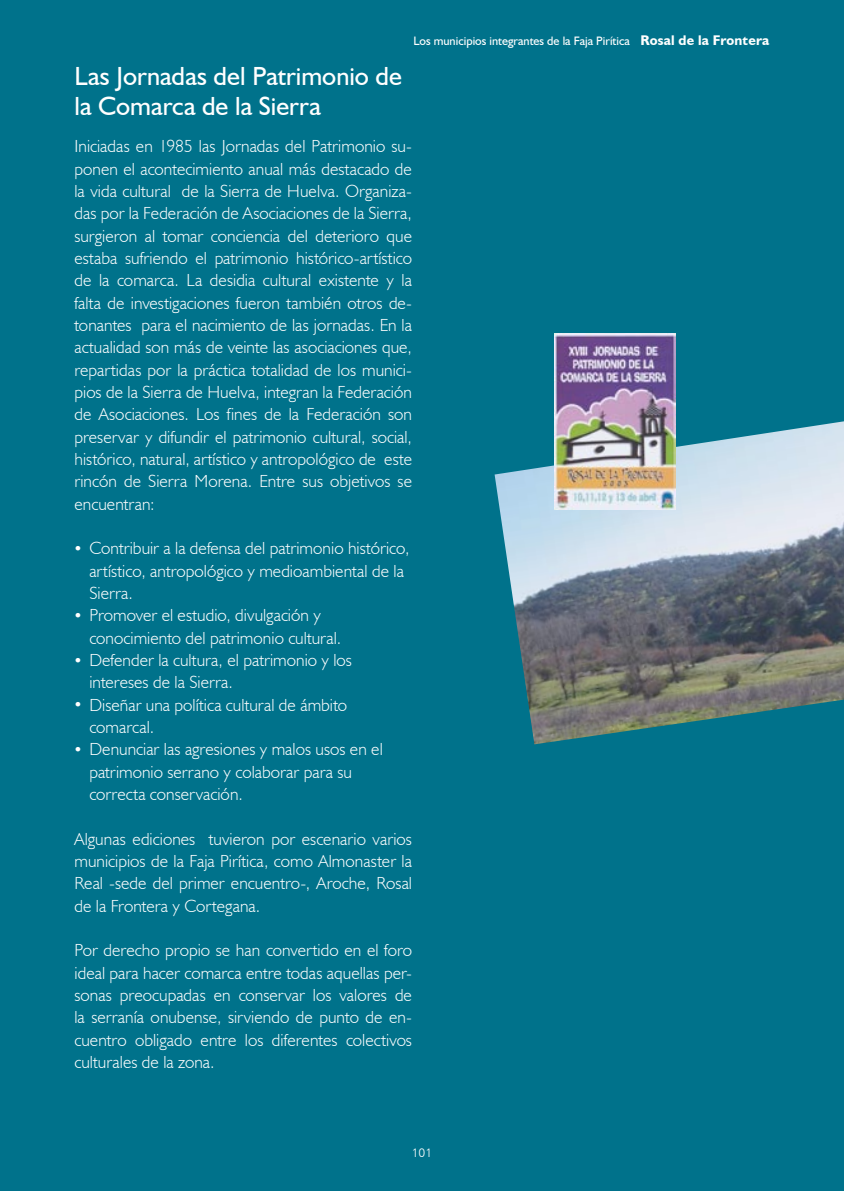
<style>
.page{position:relative;width:844px;height:1191px;background:#fff}
.page>*{position:absolute;margin:0;border:0;box-sizing:border-box;transform-origin:0 0}
.t1{font:26.25px/29.8px "Humanist 521 BT";color:#fff}
.t2{font:300 17.5px/22.4px "Humanist 521 BT";letter-spacing:.005em;color:#fff;text-align:justify}
.t3{font:12.25px "Humanist 521 BT";color:#fff}
.t4{font:12.25px "Humanist 777 BT Light B";color:#fff}
.s1{font-weight:700;font-size:14px}
.s2{font-weight:700;font-size:26.25px}
</style>
<div class="page">
<div style="left:0;top:0;width:843px;height:1191px;background:#00728b"></div>
<img style="left:494px;top:420px;width:349px;height:324px">
<img style="left:555px;top:334px;width:120px;height:175px">
<p class="t3" style="left:413px;top:33px;width:357px">Los municipios integrantes de la Faja Pirítica <span class="s1">Rosal de la Frontera</span></p>
<h1 class="t1" style="left:74px;top:61px;width:329px">Las Jornadas del Patrimonio de la Comarca de la Sierra</h1>
<p class="t2" style="left:74px;top:135px;width:339px">Iniciadas en 1985 las Jornadas del Patrimonio su&shy;ponen el acontecimiento anual más destacado de la vida cultural de la Sierra de Huelva. Organiza&shy;das por la Federación de Asociaciones de la Sierra, surgieron al tomar conciencia del deterioro que estaba sufriendo el patrimonio histórico-artístico de la comarca. La desidia cultural existente y la falta de investigaciones fueron también otros de&shy;tonantes para el nacimiento de las jornadas. En la actualidad son más de veinte las asociaciones que, repartidas por la práctica totalidad de los munici&shy;pios de la Sierra de Huelva, integran la Federación de Asociaciones. Los fines de la Federación son preservar y difundir el patrimonio cultural, social, histórico, natural, artístico y antropológico de este rincón de Sierra Morena. Entre sus objetivos se encuentran:</p>
<p class="t2" style="left:74px;top:537px;width:336px"><span class="s2">·</span> Contribuir a la defensa del patrimonio histórico,</p>
<p class="t2" style="left:89px;top:559px;width:316px">artístico, antropológico y medioambiental de la</p>
<p class="t2" style="left:89px;top:581px;width:45px">Sierra.</p>
<p class="t2" style="left:74px;top:604px;width:248px"><span class="s2">·</span> Promover el estudio, divulgación y</p>
<p class="t2" style="left:89px;top:626px;width:253px">conocimiento del patrimonio cultural.</p>
<p class="t2" style="left:74px;top:648px;width:279px"><span class="s2">·</span> Defender la cultura, el patrimonio y los</p>
<p class="t2" style="left:89px;top:671px;width:145px">intereses de la Sierra.</p>
<p class="t2" style="left:74px;top:693px;width:274px"><span class="s2">·</span> Diseñar una política cultural de ámbito</p>
<p class="t2" style="left:89px;top:715px;width:66px">comarcal.</p>
<p class="t2" style="left:74px;top:738px;width:310px"><span class="s2">·</span> Denunciar las agresiones y malos usos en el</p>
<p class="t2" style="left:89px;top:760px;width:264px">patrimonio serrano y colaborar para su</p>
<p class="t2" style="left:89px;top:782px;width:155px">correcta conservación.</p>
<p class="t2" style="left:74px;top:827px;width:339px">Algunas ediciones tuvieron por escenario varios municipios de la Faja Pirítica, como Almonaster la Real -sede del primer encuentro-, Aroche, Rosal de la Frontera y Cortegana.</p>
<p class="t2" style="left:74px;top:938px;width:339px">Por derecho propio se han convertido en el foro ideal para hacer comarca entre todas aquellas per&shy;sonas preocupadas en conservar los valores de la serranía onubense, sirviendo de punto de en&shy;cuentro obligado entre los diferentes colectivos culturales de la zona.</p>
<p class="t4" style="left:411px;top:1144px;width:22px">101</p>
</div>
